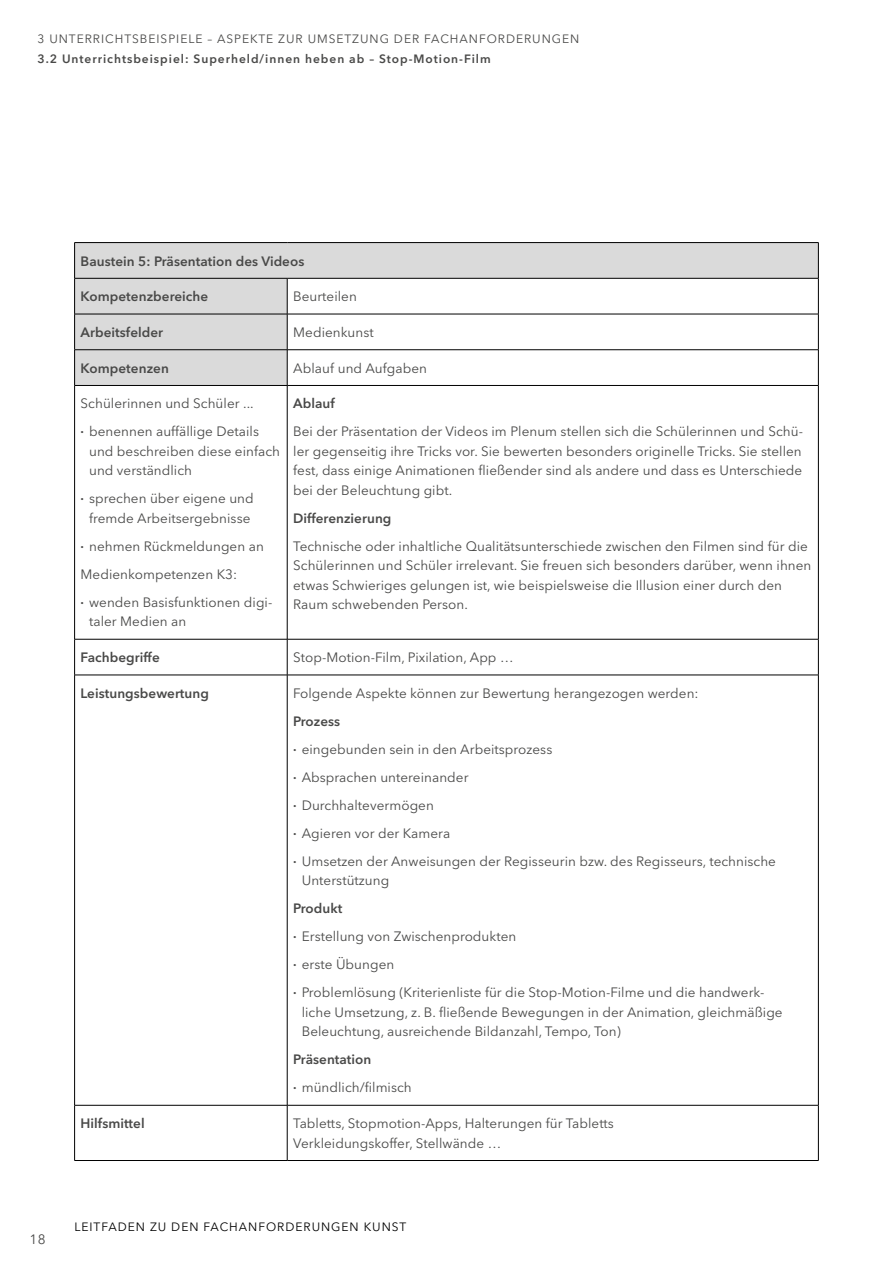
<style>
.page{position:relative;width:893px;height:1263px;background:#fff}
.page>*{position:absolute;margin:0;border:0;box-sizing:border-box;transform-origin:0 0}
.t1{font:13.5px/28px "Avenir Next LT Pro";letter-spacing:.005em;color:#494948}
.t2{font:600 13.5px "Avenir Next LT Pro";letter-spacing:.005em;color:#494948}
.t3{font:600 12px "Avenir Next LT Pro";letter-spacing:.08em;color:#494948}
.t4{font:12px "Avenir Next LT Pro";letter-spacing:.08em;color:#494948}
.t5{font:12px "Avenir Next LT Pro";letter-spacing:.08em;color:#000}
.s1{font-weight:600}
</style>
<div class="page">
<svg style="left:75px;top:243px;width:743px;height:142px"></svg>
<hr style="left:74px;top:242px;width:213px;height:1px;background:#000">
<hr style="left:74px;top:243px;width:1px;height:35px;background:#000">
<hr style="left:287px;top:242px;width:532px;height:1px;background:#000">
<hr style="left:818px;top:243px;width:1px;height:35px;background:#000">
<hr style="left:74px;top:278px;width:213px;height:1px;background:#000">
<hr style="left:74px;top:278px;width:1px;height:36px;background:#000">
<hr style="left:287px;top:278px;width:532px;height:1px;background:#000">
<hr style="left:287px;top:278px;width:1px;height:36px;background:#000">
<hr style="left:818px;top:278px;width:1px;height:36px;background:#000">
<hr style="left:74px;top:314px;width:213px;height:1px;background:#000">
<hr style="left:74px;top:314px;width:1px;height:36px;background:#000">
<hr style="left:287px;top:314px;width:532px;height:1px;background:#000">
<hr style="left:287px;top:314px;width:1px;height:36px;background:#000">
<hr style="left:818px;top:314px;width:1px;height:36px;background:#000">
<hr style="left:74px;top:349px;width:213px;height:1px;background:#000">
<hr style="left:74px;top:350px;width:1px;height:35px;background:#000">
<hr style="left:287px;top:349px;width:532px;height:1px;background:#000">
<hr style="left:287px;top:350px;width:1px;height:35px;background:#000">
<hr style="left:818px;top:350px;width:1px;height:35px;background:#000">
<hr style="left:74px;top:385px;width:213px;height:1px;background:#000">
<hr style="left:74px;top:386px;width:1px;height:253px;background:#000">
<hr style="left:287px;top:385px;width:532px;height:1px;background:#000">
<hr style="left:287px;top:386px;width:1px;height:253px;background:#000">
<hr style="left:818px;top:386px;width:1px;height:253px;background:#000">
<hr style="left:74px;top:639px;width:213px;height:1px;background:#000">
<hr style="left:74px;top:639px;width:1px;height:36px;background:#000">
<hr style="left:287px;top:639px;width:532px;height:1px;background:#000">
<hr style="left:287px;top:639px;width:1px;height:36px;background:#000">
<hr style="left:818px;top:639px;width:1px;height:36px;background:#000">
<hr style="left:74px;top:675px;width:213px;height:1px;background:#000">
<hr style="left:74px;top:675px;width:1px;height:430px;background:#000">
<hr style="left:287px;top:675px;width:532px;height:1px;background:#000">
<hr style="left:287px;top:675px;width:1px;height:430px;background:#000">
<hr style="left:818px;top:675px;width:1px;height:430px;background:#000">
<hr style="left:74px;top:1105px;width:213px;height:1px;background:#000">
<hr style="left:74px;top:1105px;width:1px;height:55px;background:#000">
<hr style="left:287px;top:1105px;width:532px;height:1px;background:#000">
<hr style="left:287px;top:1105px;width:1px;height:55px;background:#000">
<hr style="left:818px;top:1105px;width:1px;height:55px;background:#000">
<hr style="left:74px;top:1160px;width:213px;height:1px;background:#000">
<hr style="left:287px;top:1160px;width:532px;height:1px;background:#000">
<p class="t4" style="left:37px;top:32px;width:543px">3 UNTERRICHTSBEISPIELE – ASPEKTE ZUR UMSETZUNG DER FACHANFORDERUNGEN</p>
<p class="t3" style="left:37px;top:51px;width:455px">3.2 Unterrichtsbeispiel: Superheld/innen heben ab – Stop-Motion-Film</p>
<p class="t2" style="left:81px;top:253px;width:225px">Baustein 5: Präsentation des Videos</p>
<p class="t2" style="left:81px;top:288px;width:129px">Kompetenzbereiche</p>
<p class="t1" style="left:293px;top:282px;width:65px">Beurteilen</p>
<p class="t2" style="left:81px;top:324px;width:84px">Arbeitsfelder</p>
<p class="t1" style="left:293px;top:318px;width:82px">Medienkunst</p>
<p class="t2" style="left:81px;top:360px;width:90px">Kompetenzen</p>
<p class="t1" style="left:293px;top:354px;width:135px">Ablauf und Aufgaben</p>
<p class="t1" style="left:81px;top:390px;width:180px">Schülerinnen und Schüler ... <span class="s1">·</span> benennen auffällige Details</p>
<p class="t1" style="left:89px;top:441px;width:192px;line-height:19.5px">und beschreiben diese einfach und verständlich</p>
<p class="t1" style="left:81px;top:489px;width:175px;line-height:19.5px;text-align:center"><span class="s1">·</span> sprechen über eigene und fremde Arbeitsergebnisse</p>
<p class="t1" style="left:81px;top:532px;width:193px"><span class="s1">·</span> nehmen Rückmeldungen an<br>Medienkompetenzen K3:<br><span class="s1">·</span> wenden Basisfunktionen digi-</p>
<p class="t1" style="left:89px;top:608px;width:99px">taler Medien an</p>
<p class="t2" style="left:293px;top:395px;width:43px">Ablauf</p>
<p class="t1" style="left:293px;top:422px;width:511px;line-height:19.5px;text-align:justify">Bei der Präsentation der Videos im Plenum stellen sich die Schülerinnen und Schü&shy;ler gegenseitig ihre Tricks vor. Sie bewerten besonders originelle Tricks. Sie stellen fest, dass einige Animationen fließender sind als andere und dass es Unterschiede bei der Beleuchtung gibt.</p>
<p class="t2" style="left:293px;top:510px;width:100px">Differenzierung</p>
<p class="t1" style="left:293px;top:536px;width:520px;line-height:19.5px">Technische oder inhaltliche Qualitätsunterschiede zwischen den Filmen sind für die Schülerinnen und Schüler irrelevant. Sie freuen sich besonders darüber, wenn ihnen etwas Schwieriges gelungen ist, wie beispielsweise die Illusion einer durch den Raum schwebenden Person.</p>
<p class="t2" style="left:81px;top:649px;width:81px">Fachbegriffe</p>
<p class="t1" style="left:293px;top:643px;width:222px">Stop-Motion-Film, Pixilation, App …</p>
<p class="t2" style="left:81px;top:685px;width:130px">Leistungsbewertung</p>
<p class="t1" style="left:293px;top:679px;width:407px">Folgende Aspekte können zur Bewertung herangezogen werden:</p>
<p class="t1" style="left:293px;top:707px;width:484px"><span class="s1">Prozess<br>·</span> eingebunden sein in den Arbeitsprozess<br><span class="s1">·</span> Absprachen untereinander<br><span class="s1">·</span> Durchhaltevermögen<br><span class="s1">·</span> Agieren vor der Kamera<br><span class="s1">·</span> Umsetzen der Anweisungen der Regisseurin bzw. des Regisseurs, technische</p>
<p class="t1" style="left:302px;top:866px;width:89px">Unterstützung</p>
<p class="t1" style="left:293px;top:894px;width:473px"><span class="s1">Produkt<br>·</span> Erstellung von Zwischenprodukten<br><span class="s1">·</span> erste Übungen<br><span class="s1">·</span> Problemlösung (Kriterienliste für die Stop-Motion-Filme und die handwerk-</p>
<p class="t1" style="left:302px;top:1002px;width:482px;line-height:19.5px">liche Umsetzung, z. B. fließende Bewegungen in der Animation, gleichmäßige<br>Beleuchtung, ausreichende Bildanzahl, Tempo, Ton)</p>
<p class="t1" style="left:293px;top:1045px;width:120px"><span class="s1">Präsentation<br>·</span> mündlich/filmisch</p>
<p class="t2" style="left:81px;top:1115px;width:66px">Hilfsmittel</p>
<p class="t1" style="left:293px;top:1113px;width:322px;line-height:19.5px">Tabletts, Stopmotion-Apps, Halterungen für Tabletts<br>Verkleidungskoffer, Stellwände …</p>
<p class="t1" style="left:29px;top:1225px;width:18px">18</p>
<p class="t5" style="left:74px;top:1219px;width:333px">LEITFADEN ZU DEN FACHANFORDERUNGEN KUNST</p>
</div>
